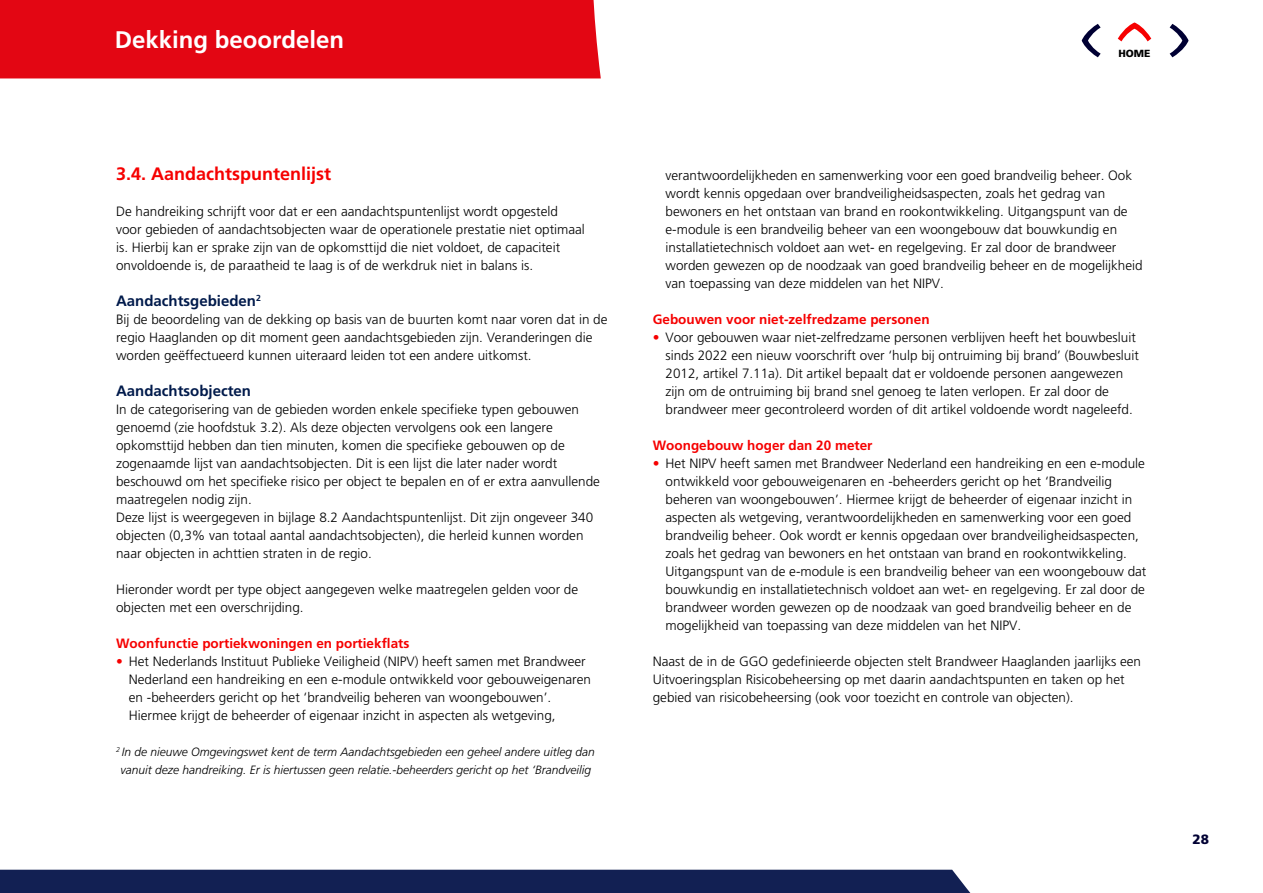
<style>
.page{position:relative;width:1263px;height:893px;background:#fff}
.page>*{position:absolute;margin:0;border:0;box-sizing:border-box;transform-origin:0 0}
.t1{font:700 24px "Fruti Bol";color:#fff}
.t2{font:700 18px "Fruti Bol";color:#f60000}
.t3{font:700 15px "Fruti Bol";color:#001a4b}
.t4{font:300 13.5px/18px "Fruti Lig";color:#000}
.t5{font:700 13.5px "Fruti Bol";color:#f60000}
.t6{font:900 13.5px "Fruti Bla";color:#003}
.t7{font:300 12px/18px "Fruti Lig Ita";color:#000;text-align:center}
.t8{font:900 10.35px "Fruti Bla";color:#000}
.s1{color:#f60000}
</style>
<div class="page">
<div style="left:0;top:870px;width:971px;height:23px;background:#122053"></div>
<div style="left:0;top:0;width:601px;height:78px;background:#e30613"></div>
<svg style="left:1082px;top:24px;width:18px;height:33px"></svg>
<svg style="left:1170px;top:24px;width:18px;height:33px"></svg>
<svg style="left:1118px;top:22px;width:33px;height:19px"></svg>
<h1 class="t1" style="left:115px;top:25px;width:231px">Dekking beoordelen</h1>
<h2 class="t2" style="left:116px;top:163px;width:217px">3.4. Aandachtspuntenlijst</h2>
<p class="t4" style="left:116px;top:202px;width:470px">De handreiking schrijft voor dat er een aandachtspuntenlijst wordt opgesteld voor gebieden of aandachtsobjecten waar de operationele prestatie niet optimaal is. Hierbij kan er sprake zijn van de opkomsttijd die niet voldoet, de capaciteit onvoldoende is, de paraatheid te laag is of de werkdruk niet in balans is.</p>
<p class="t3" style="left:116px;top:292px;width:146px">Aandachtsgebieden<sup>2</sup></p>
<p class="t4" style="left:116px;top:310px;width:493px">Bij de beoordeling van de dekking op basis van de buurten komt naar voren dat in de regio Haaglanden op dit moment geen aandachtsgebieden zijn. Veranderingen die worden geëffectueerd kunnen uiteraard leiden tot een andere uitkomst.</p>
<p class="t3" style="left:116px;top:382px;width:136px">Aandachtsobjecten</p>
<p class="t4" style="left:116px;top:400px;width:485px">In de categorisering van de gebieden worden enkele specifieke typen gebouwen genoemd (zie hoofdstuk 3.2). Als deze objecten vervolgens ook een langere opkomsttijd hebben dan tien minuten, komen die specifieke gebouwen op de zogenaamde lijst van aandachtsobjecten. Dit is een lijst die later nader wordt beschouwd om het specifieke risico per object te bepalen en of er extra aanvullende maatregelen nodig zijn.<br>Deze lijst is weergegeven in bijlage 8.2 Aandachtspuntenlijst. Dit zijn ongeveer 340 objecten (0,3% van totaal aantal aandachtsobjecten), die herleid kunnen worden naar objecten in achttien straten in de regio.</p>
<p class="t4" style="left:116px;top:580px;width:464px">Hieronder wordt per type object aangegeven welke maatregelen gelden voor de objecten met een overschrijding.</p>
<p class="t5" style="left:116px;top:635px;width:295px">Woonfunctie portiekwoningen en portiekflats</p>
<p class="t4" style="left:129px;top:652px;width:464px;text-indent:-13px"><span class="s1">•</span> Het Nederlands Instituut Publieke Veiligheid (NIPV) heeft samen met Brandweer Nederland een handreiking en een e-module ontwikkeld voor gebouweigenaren en -beheerders gericht op het ‘brandveilig beheren van woongebouwen’.<br>Hiermee krijgt de beheerder of eigenaar inzicht in aspecten als wetgeving,</p>
<p class="t7" style="left:116px;top:743px;width:480px"><sup>2</sup> In de nieuwe Omgevingswet kent de term Aandachtsgebieden een geheel andere uitleg dan vanuit deze handreiking. Er is hiertussen geen relatie.-beheerders gericht op het ‘Brandveilig</p>
<p class="t8" style="left:1118px;top:47px;width:34px">HOME</p>
<p class="t8" style="left:1118px;top:47px;width:34px">HOME</p>
<p class="t4" style="left:665px;top:166px;width:479px">verantwoordelijkheden en samenwerking voor een goed brandveilig beheer. Ook wordt kennis opgedaan over brandveiligheidsaspecten, zoals het gedrag van bewoners en het ontstaan van brand en rookontwikkeling. Uitgangspunt van de e-module is een brandveilig beheer van een woongebouw dat bouwkundig en installatietechnisch voldoet aan wet- en regelgeving. Er zal door de brandweer worden gewezen op de noodzaak van goed brandveilig beheer en de mogelijkheid van toepassing van deze middelen van het NIPV.</p>
<p class="t5" style="left:653px;top:311px;width:278px">Gebouwen voor niet-zelfredzame personen</p>
<p class="t4" style="left:665px;top:328px;width:475px;text-indent:-13px"><span class="s1">•</span> Voor gebouwen waar niet-zelfredzame personen verblijven heeft het bouwbesluit sinds 2022 een nieuw voorschrift over ‘hulp bij ontruiming bij brand’ (Bouwbesluit 2012, artikel 7.11a). Dit artikel bepaalt dat er voldoende personen aangewezen zijn om de ontruiming bij brand snel genoeg te laten verlopen. Er zal door de brandweer meer gecontroleerd worden of dit artikel voldoende wordt nageleefd.</p>
<p class="t5" style="left:653px;top:437px;width:221px">Woongebouw hoger dan 20 meter</p>
<p class="t4" style="left:665px;top:454px;width:482px;text-indent:-13px"><span class="s1">•</span> Het NIPV heeft samen met Brandweer Nederland een handreiking en een e-module ontwikkeld voor gebouweigenaren en -beheerders gericht op het ‘Brandveilig beheren van woongebouwen’. Hiermee krijgt de beheerder of eigenaar inzicht in aspecten als wetgeving, verantwoordelijkheden en samenwerking voor een goed brandveilig beheer. Ook wordt er kennis opgedaan over brandveiligheidsaspecten, zoals het gedrag van bewoners en het ontstaan van brand en rookontwikkeling.<br>Uitgangspunt van de e-module is een brandveilig beheer van een woongebouw dat bouwkundig en installatietechnisch voldoet aan wet- en regelgeving. Er zal door de brandweer worden gewezen op de noodzaak van goed brandveilig beheer en de mogelijkheid van toepassing van deze middelen van het NIPV.</p>
<p class="t4" style="left:653px;top:652px;width:490px">Naast de in de GGO gedefinieerde objecten stelt Brandweer Haaglanden jaarlijks een<br>Uitvoeringsplan Risicobeheersing op met daarin aandachtspunten en taken op het gebied van risicobeheersing (ook voor toezicht en controle van objecten).</p>
<p class="t6" style="left:1192px;top:831px;width:18px">28</p>
</div>
